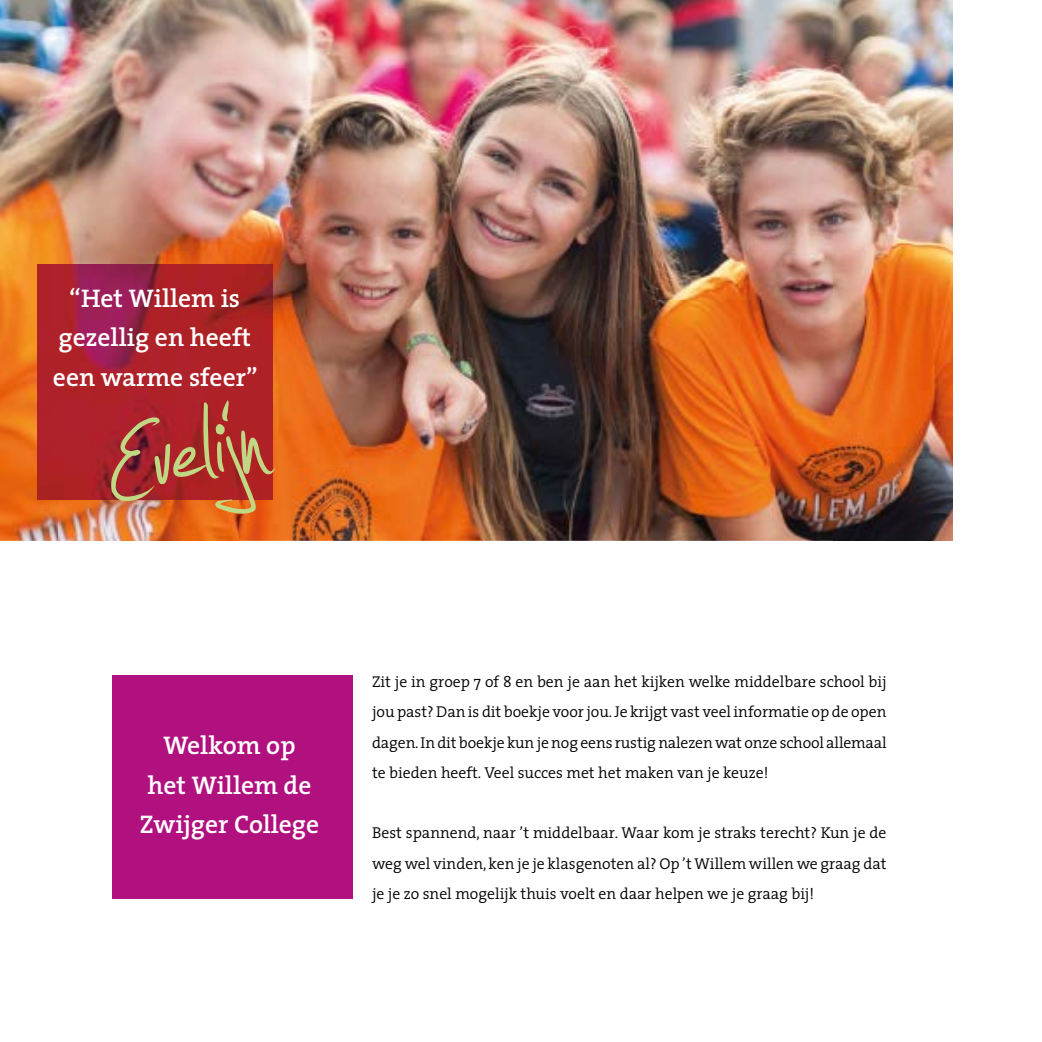
<style>
.page{position:relative;width:1042px;height:1042px;background:#fff}
.page>*{position:absolute;margin:0;border:0;box-sizing:border-box;transform-origin:0 0}
.t1{font:224.35px "Jellyka Estryas Handwriting";color:#c2d783}
.t2{font:600 25.55px/39.4px "The Serif";color:#fff;text-align:center}
.t3{font:300 15.75px/30.3px "The Serif";color:#000;text-align:justify}
</style>
<div class="page">
<div style="left:112px;top:675px;width:241px;height:224px;background:#b1117e"></div>
<img style="left:0;top:0;width:833px;height:300px">
<img style="left:833px;top:0;width:119px;height:541px">
<img style="left:0;top:300px;width:59px;height:241px">
<img style="left:238px;top:300px;width:596px;height:241px">
<img style="left:59px;top:499px;width:179px;height:42px">
<img style="left:37px;top:264px;width:235px;height:235px">
<h2 class="t2" style="left:53px;top:278px;width:206px">“Het Willem is gezellig en heeft een warme sfeer”</h2>
<h1 class="t1" style="left:92px;top:365px;width:160px;rotate:-8deg">Evelijn</h1>
<h2 class="t2" style="left:140px;top:725px;width:181px">Welkom op<br>het Willem de<br>Zwijger College</h2>
<p class="t3" style="left:372px;top:666px;width:516px">Zit je in groep 7 of 8 en ben je aan het kijken welke middelbare school bij jou past? Dan is dit boekje voor jou. Je krijgt vast veel informatie op de open dagen. In dit boekje kun je nog eens rustig nalezen wat onze school allemaal te bieden heeft. Veel succes met het maken van je keuze!</p>
<p class="t3" style="left:372px;top:817px;width:516px">Best spannend, naar ’t middelbaar. Waar kom je straks terecht? Kun je de weg wel vinden, ken je je klasgenoten al? Op ’t Willem willen we graag dat je je zo snel mogelijk thuis voelt en daar helpen we je graag bij!</p>
</div>
